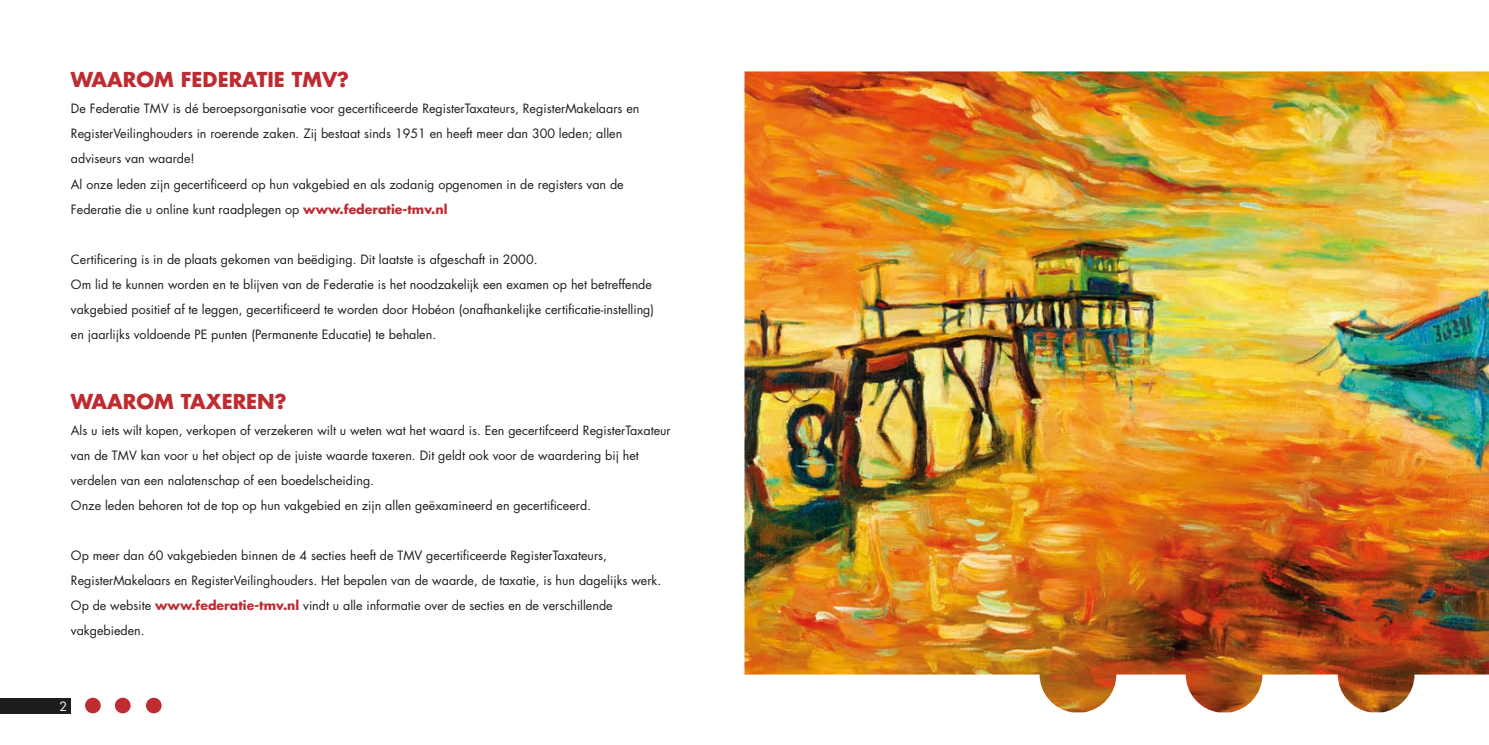
<style>
.page{position:relative;width:1489px;height:745px;background:#fff}
.page>*{position:absolute;margin:0;border:0;box-sizing:border-box;transform-origin:0 0}
.t1{font:700 20px "Futura Std";color:#be2b31}
.t2{font:12.5px/25px "Futura Std";color:#1d1d1b}
.t3{font:12.5px "Futura Std";color:#fff}
.s1{font-weight:700;color:#be2b31}
</style>
<div class="page">
<div style="left:0;top:697px;width:71px;height:15px;background:#1d1d1b"></div>
<div style="left:85px;top:697px;width:16px;height:15px;background:#be2b31;border-radius:50%"></div>
<div style="left:115px;top:697px;width:16px;height:15px;background:#be2b31;border-radius:50%"></div>
<div style="left:146px;top:697px;width:16px;height:15px;background:#be2b31;border-radius:50%"></div>
<img style="left:744px;top:71px;width:744px;height:640px">
<h1 class="t1" style="left:71px;top:67px;width:280px">WAAROM FEDERATIE TMV?</h1>
<p class="t2" style="left:71px;top:96px;width:570px">De Federatie TMV is dé beroepsorganisatie voor gecertificeerde RegisterTaxateurs, RegisterMakelaars en RegisterVeilinghouders in roerende zaken. Zij bestaat sinds 1951 en heeft meer dan 300 leden; allen adviseurs van waarde!<br>Al onze leden zijn gecertificeerd op hun vakgebied en als zodanig opgenomen in de registers van de Federatie die u online kunt raadplegen op <span class="s1">www.federatie-tmv.nl</span></p>
<p class="t2" style="left:71px;top:246px;width:584px">Certificering is in de plaats gekomen van beëdiging. Dit laatste is afgeschaft in 2000.<br>Om lid te kunnen worden en te blijven van de Federatie is het noodzakelijk een examen op het betreffende vakgebied positief af te leggen, gecertificeerd te worden door Hobéon (onafhankelijke certificatie-instelling) en jaarlijks voldoende PE punten (Permanente Educatie) te behalen.</p>
<h1 class="t1" style="left:71px;top:387px;width:217px">WAAROM TAXEREN?</h1>
<p class="t2" style="left:71px;top:417px;width:601px">Als u iets wilt kopen, verkopen of verzekeren wilt u weten wat het waard is. Een gecertifceerd RegisterTaxateur van de TMV kan voor u het object op de juiste waarde taxeren. Dit geldt ook voor de waardering bij het verdelen van een nalatenschap of een boedelscheiding.<br>Onze leden behoren tot de top op hun vakgebied en zijn allen geëxamineerd en gecertificeerd.</p>
<p class="t2" style="left:71px;top:542px;width:592px">Op meer dan 60 vakgebieden binnen de 4 secties heeft de TMV gecertificeerde RegisterTaxateurs, RegisterMakelaars en RegisterVeilinghouders. Het bepalen van de waarde, de taxatie, is hun dagelijks werk.<br>Op de website <span class="s1">www.federatie-tmv.nl</span> vindt u alle informatie over de secties en de verschillende vakgebieden.</p>
<p class="t3" style="left:60px;top:697px;width:9px">2</p>
</div>
